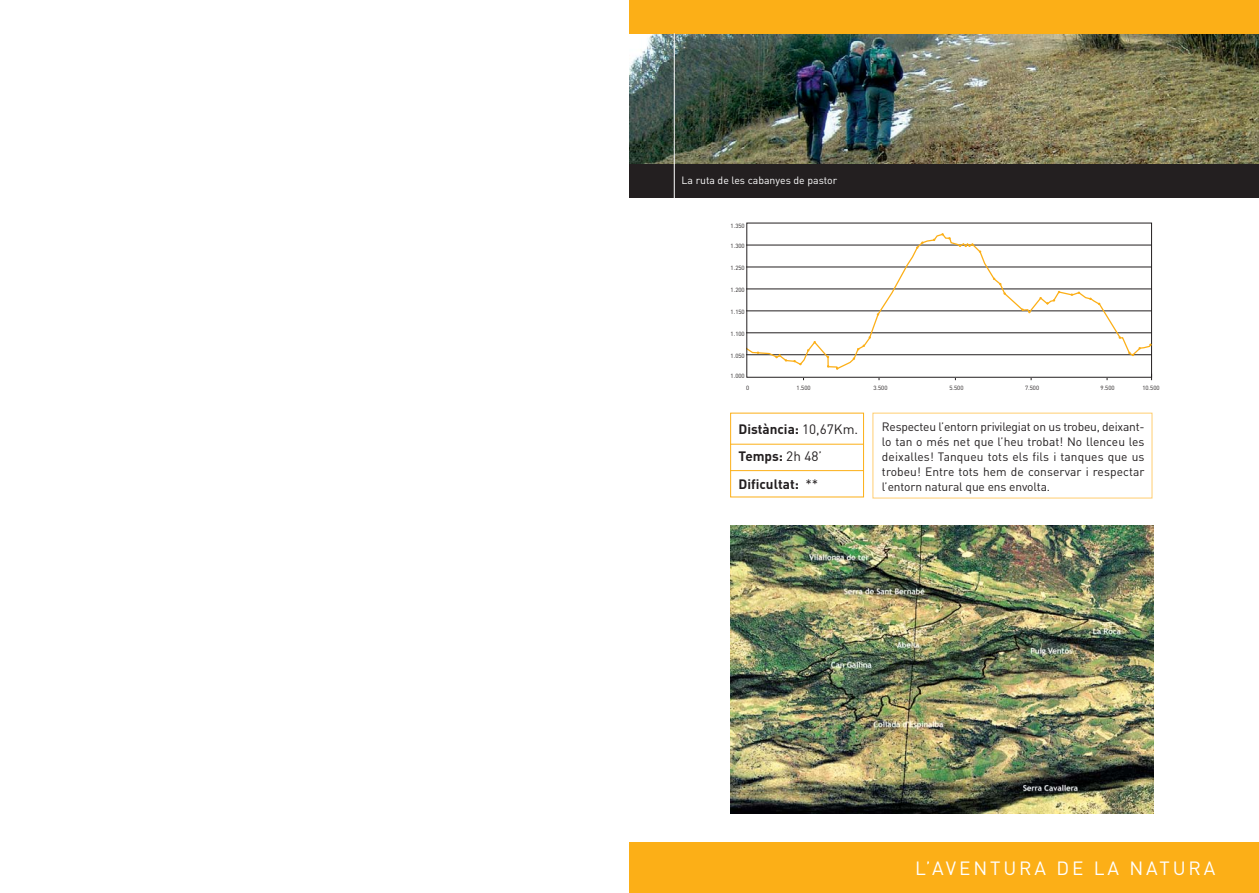
<style>
.page{position:relative;width:1259px;height:893px;background:#fff}
.page>*{position:absolute;margin:0;border:0;box-sizing:border-box;transform-origin:0 0}
.t1{font:18.9px "DIN";letter-spacing:.15em;color:#fff}
.t2{font:700 13.5px/27.6px "DIN";color:#231f20}
.t3{font:12px/15px "DIN";letter-spacing:-.01em;color:#231f20;text-align:justify}
.t4{font:10.5px "DIN";color:#fff}
.t5{font:6px "DIN";color:#231f20}
.s1{font-weight:400}
</style>
<div class="page">
<img style="left:629px;top:33px;width:629px;height:131px">
<div style="left:629px;top:843px;width:629px;height:50px;background:#fcaf17"></div>
<div style="left:629px;top:0;width:629px;height:33px;background:#fcaf17"></div>
<div style="left:629px;top:164px;width:629px;height:33px;background:#231f20"></div>
<hr style="left:674px;top:33px;width:1px;height:167px;background:#fff">
<svg style="left:748px;top:234px;width:402px;height:136px"></svg>
<div style="left:746px;top:223px;width:406px;height:155px;border:1px solid #231f20"></div>
<svg style="left:775px;top:354px;width:12px;height:8px"></svg>
<svg style="left:793px;top:360px;width:8px;height:5px"></svg>
<svg style="left:857px;top:345px;width:8px;height:5px"></svg>
<svg style="left:916px;top:241px;width:7px;height:8px"></svg>
<svg style="left:941px;top:233px;width:9px;height:7px"></svg>
<svg style="left:958px;top:243px;width:15px;height:4px"></svg>
<svg style="left:993px;top:278px;width:8px;height:7px"></svg>
<svg style="left:1021px;top:308px;width:9px;height:5px"></svg>
<svg style="left:1039px;top:291px;width:21px;height:13px"></svg>
<svg style="left:1070px;top:292px;width:10px;height:4px"></svg>
<svg style="left:1128px;top:347px;width:13px;height:9px"></svg>
<hr style="left:730px;top:444px;width:133px;height:1px;background:#fcaf17">
<hr style="left:730px;top:470px;width:133px;height:1px;background:#fcaf17">
<div style="left:730px;top:413px;width:134px;height:84px;border:1px solid #fcaf17"></div>
<img style="left:730px;top:526px;width:423px;height:287px">
<div style="left:872px;top:413px;width:280px;height:85px;border:1px solid #ffce71"></div>
<p class="t4" style="left:681px;top:176px;width:157px">La ruta de les cabanyes de pastor</p>
<p class="t5" style="left:730px;top:223px;width:16px">1.350</p>
<p class="t5" style="left:730px;top:243px;width:16px">1.300</p>
<p class="t5" style="left:730px;top:265px;width:16px">1.250</p>
<p class="t5" style="left:730px;top:287px;width:16px">1.200</p>
<p class="t5" style="left:730px;top:309px;width:16px">1.150</p>
<p class="t5" style="left:730px;top:331px;width:16px">1.100</p>
<p class="t5" style="left:730px;top:353px;width:16px">1.050</p>
<p class="t5" style="left:730px;top:374px;width:16px">1.000</p>
<p class="t5" style="left:746px;top:386px;width:5px">0</p>
<p class="t5" style="left:873px;top:386px;width:16px">3.500</p>
<p class="t5" style="left:949px;top:386px;width:16px">5.500</p>
<p class="t5" style="left:1025px;top:386px;width:16px">7.500</p>
<p class="t5" style="left:1100px;top:386px;width:16px">9.500</p>
<p class="t5" style="left:1142px;top:386px;width:19px">10.500</p>
<p class="t5" style="left:796px;top:386px;width:16px">1.500</p>
<p class="t2" style="left:738px;top:416px;width:121px">Distància: <span class="s1">10,67Km.<br></span>Temps: <span class="s1">2h 48’<br></span>Dificultat: <span class="s1">**</span></p>
<p class="t3" style="left:882px;top:420px;width:264px">Respecteu l’entorn privilegiat on us trobeu, deixant&shy;lo tan o més net que l’heu trobat! No llenceu les deixalles! Tanqueu tots els fils i tanques que us trobeu! Entre tots hem de conservar i respectar l’entorn natural que ens envolta.</p>
<h1 class="t1" style="left:915px;top:861px;width:302px">L’AVENTURA DE LA NATURA</h1>
</div>
